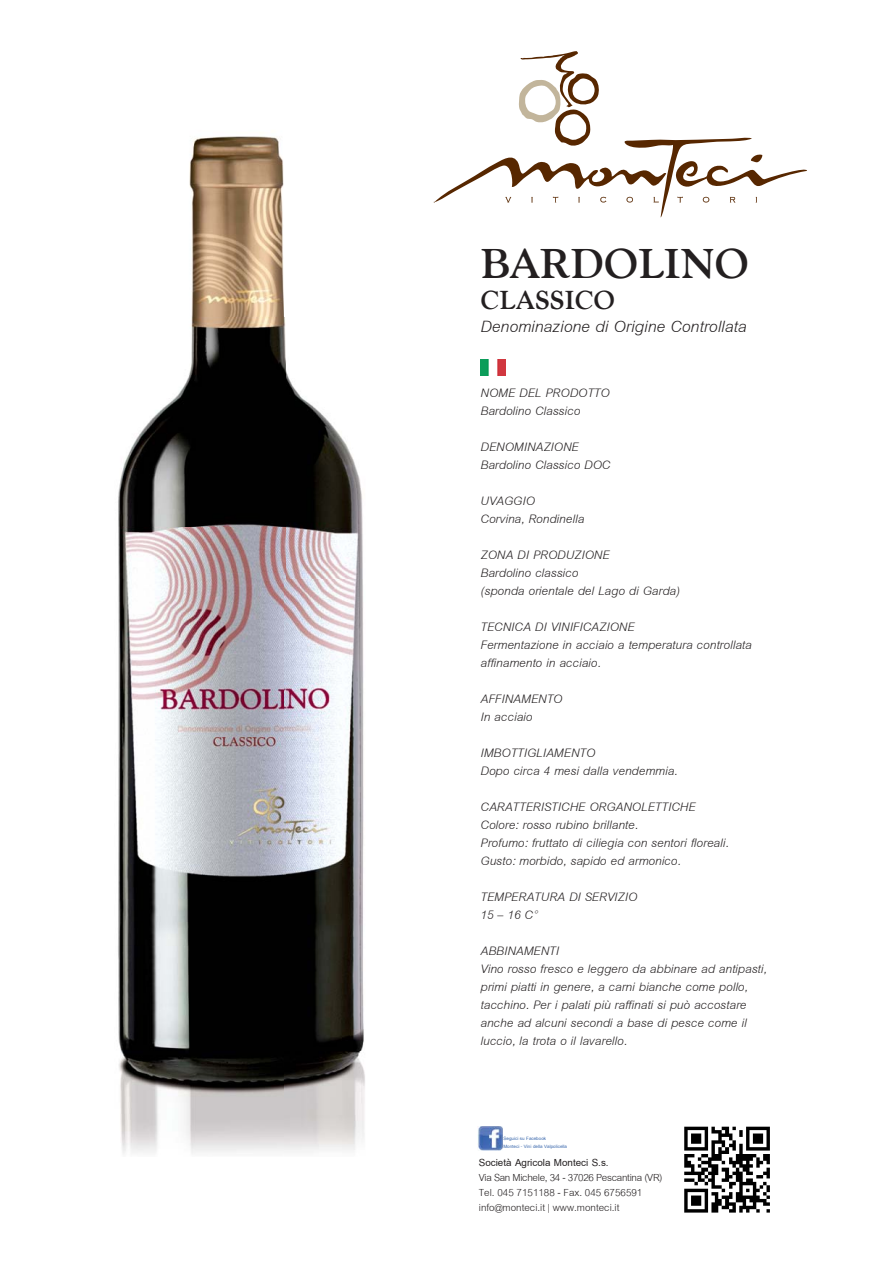
<style>
.page{position:relative;width:893px;height:1263px;background:#fff}
.page>*{position:absolute;margin:0;border:0;box-sizing:border-box;transform-origin:0 0}
.t1{font:500 43.2px "Goudy Wtc T";color:#231f20}
.t2{font:500 27px "Goudy Wtc T";color:#231f20}
.t3{font:italic 24px "Cordia UPC";color:#231f20}
.t4{font:italic 18px/18px "Cordia UPC";color:#231f20}
.t5{font:15px/15px "Cordia UPC";color:#231f20}
.t6{font:700 15px "Cordia UPC";color:#231f20}
.t7{font:700 6.9px/8.2px "Cordia UPC";color:#3564ab}
</style>
<div class="page">
<svg style="left:434px;top:51px;width:373px;height:167px"></svg>
<img style="left:684px;top:1126px;width:86px;height:87px">
<img style="left:477px;top:1126px;width:26px;height:25px">
<img style="left:118px;top:136px;width:247px;height:1018px">
<img style="left:480px;top:359px;width:25px;height:17px">
<h1 class="t1" style="left:480px;top:237px;width:270px">BARDOLINO</h1>
<h2 class="t2" style="left:480px;top:284px;width:136px">CLASSICO</h2>
<h3 class="t3" style="left:480px;top:310px;width:268px">Denominazione di Origine Controllata</h3>
<p class="t4" style="left:480px;top:382px;width:131px">NOME DEL PRODOTTO<br>Bardolino Classico</p>
<p class="t4" style="left:480px;top:436px;width:131px">DENOMINAZIONE<br>Bardolino Classico DOC</p>
<p class="t4" style="left:480px;top:490px;width:105px">UVAGGIO<br>Corvina, Rondinella</p>
<p class="t4" style="left:480px;top:544px;width:201px">ZONA DI PRODUZIONE<br>Bardolino classico<br>(sponda orientale del Lago di Garda)</p>
<p class="t4" style="left:480px;top:616px;width:273px">TECNICA DI VINIFICAZIONE<br>Fermentazione in acciaio a temperatura controllata affinamento in acciaio.</p>
<p class="t4" style="left:480px;top:688px;width:83px">AFFINAMENTO<br>In acciaio</p>
<p class="t4" style="left:480px;top:742px;width:198px">IMBOTTIGLIAMENTO<br>Dopo circa 4 mesi dalla vendemmia.</p>
<p class="t4" style="left:480px;top:796px;width:250px">CARATTERISTICHE ORGANOLETTICHE Colore: rosso rubino brillante.<br>Profumo: fruttato di ciliegia con sentori floreali.<br>Gusto: morbido, sapido ed armonico.</p>
<p class="t4" style="left:480px;top:886px;width:158px">TEMPERATURA DI SERVIZIO<br>15 – 16 C°</p>
<p class="t4" style="left:480px;top:940px;width:288px">ABBINAMENTI<br>Vino rosso fresco e leggero da abbinare ad antipasti, primi piatti in genere, a carni bianche come pollo, tacchino. Per i palati più raffinati si può accostare anche ad alcuni secondi a base di pesce come il luccio, la trota o il lavarello.</p>
<p class="t7" style="left:503px;top:1134px;width:65px">Seguici su Facebook<br>Monteci - Vini della Valpolicella</p>
<p class="t6" style="left:479px;top:1154px;width:131px">Società Agricola Monteci S.s.</p>
<p class="t5" style="left:479px;top:1169px;width:185px">Via San Michele, 34 - 37026 Pescantina (VR)<br>Tel. 045 7151188 - Fax. 045 6756591 info@monteci.it | www.monteci.it</p>
</div>
